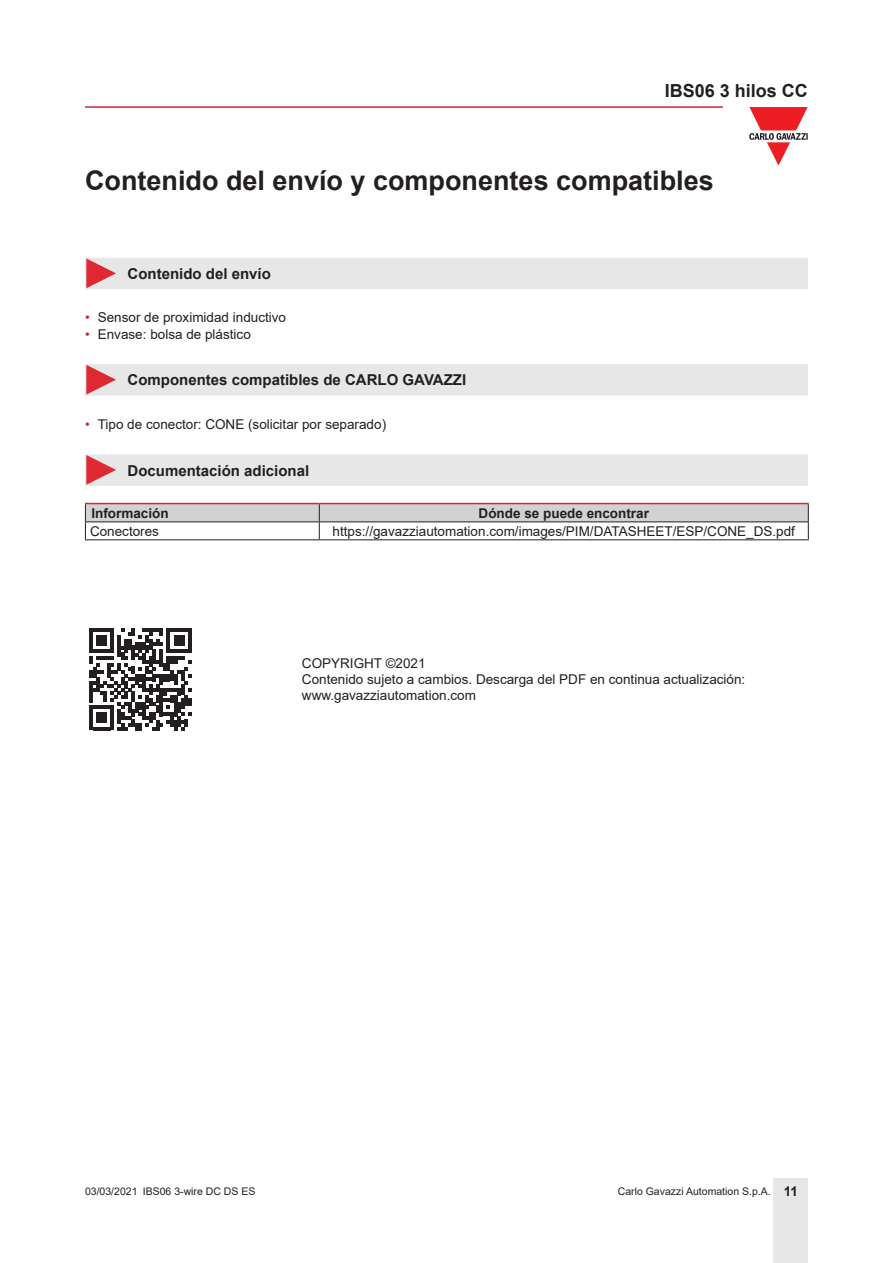
<style>
.page{position:relative;width:893px;height:1263px;background:#fff}
.page>*{position:absolute;margin:0;border:0;box-sizing:border-box;transform-origin:0 0}
.Titolo01{font:700 27px "Arial";color:#231f20}
.t1{font:700 18px "Arial";color:#231f20}
.Titolo03{font:700 15px "Arial";color:#231f20}
.TestoTabellaCen{font:13.5px "Arial";color:#231f20}
.TestoTabellaSx{font:13.5px "Arial";color:#231f20}
.TitoloTabellaCen{font:700 13.5px "Arial";color:#231f20}
.TitoloTabellaSx{font:700 13.5px "Arial";color:#231f20}
.t2{font:10.5px "Arial";color:#231f20}
.s1{color:#c42633}
.s2{font-weight:700;font-size:13.5px}
</style>
<div class="page">
<hr style="left:85px;top:106px;width:638px;height:2px;background:#c42633">
<div style="left:774px;top:1178px;width:34px;height:85px;background:#e7e7e8"></div>
<svg style="left:749px;top:107px;width:59px;height:59px"></svg>
<div style="left:85px;top:258px;width:723px;height:31px;background:#e7e7e8"></div>
<div style="left:85px;top:364px;width:723px;height:32px;background:#e7e7e8"></div>
<div style="left:85px;top:454px;width:723px;height:32px;background:#e7e7e8"></div>
<svg style="left:85px;top:503px;width:724px;height:36px"></svg>
<hr style="left:85px;top:539px;width:234px;height:1px;background:#231f20">
<hr style="left:319px;top:539px;width:490px;height:1px;background:#231f20">
<svg style="left:89px;top:628px;width:102px;height:102px"></svg>
<h2 class="t1" style="left:665px;top:78px;width:145px">IBS06 3 hilos CC</h2>
<p class="Titolo01" style="left:85px;top:161px;width:630px">Contenido del envío y componentes compatibles</p>
<p class="Titolo03" style="left:128px;top:263px;width:145px">Contenido del envío</p>
<p class="TestoTabellaCen" style="left:85px;top:308px;width:203px"><span class="s1">•</span> Sensor de proximidad inductivo</p>
<p class="TestoTabellaCen" style="left:85px;top:325px;width:167px"><span class="s1">•</span> Envase: bolsa de plástico</p>
<p class="Titolo03" style="left:128px;top:369px;width:340px">Componentes compatibles de CARLO GAVAZZI</p>
<p class="TestoTabellaCen" style="left:85px;top:415px;width:303px"><span class="s1">•</span> Tipo de conector: CONE (solicitar por separado)</p>
<p class="Titolo03" style="left:128px;top:460px;width:183px">Documentación adicional</p>
<p class="TitoloTabellaSx" style="left:91px;top:503px;width:79px">Información</p>
<p class="TitoloTabellaCen" style="left:479px;top:503px;width:172px">Dónde se puede encontrar</p>
<p class="TestoTabellaSx" style="left:90px;top:521px;width:71px">Conectores</p>
<p class="TestoTabellaCen" style="left:333px;top:521px;width:464px">https://gavazziautomation.com/images/PIM/DATASHEET/ESP/CONE_DS.pdf</p>
<p class="TestoTabellaSx" style="left:302px;top:654px;width:125px">COPYRIGHT ©2021</p>
<p class="TestoTabellaSx" style="left:302px;top:670px;width:445px">Contenido sujeto a cambios. Descarga del PDF en continua actualización:</p>
<p class="TestoTabellaSx" style="left:302px;top:686px;width:176px">www.gavazziautomation.com</p>
<p class="t2" style="left:85px;top:1183px;width:172px">03/03/2021 IBS06 3-wire DC DS ES</p>
<p class="t2" style="left:618px;top:1183px;width:182px">Carlo Gavazzi Automation S.p.A. <span class="s2">11</span></p>
</div>
